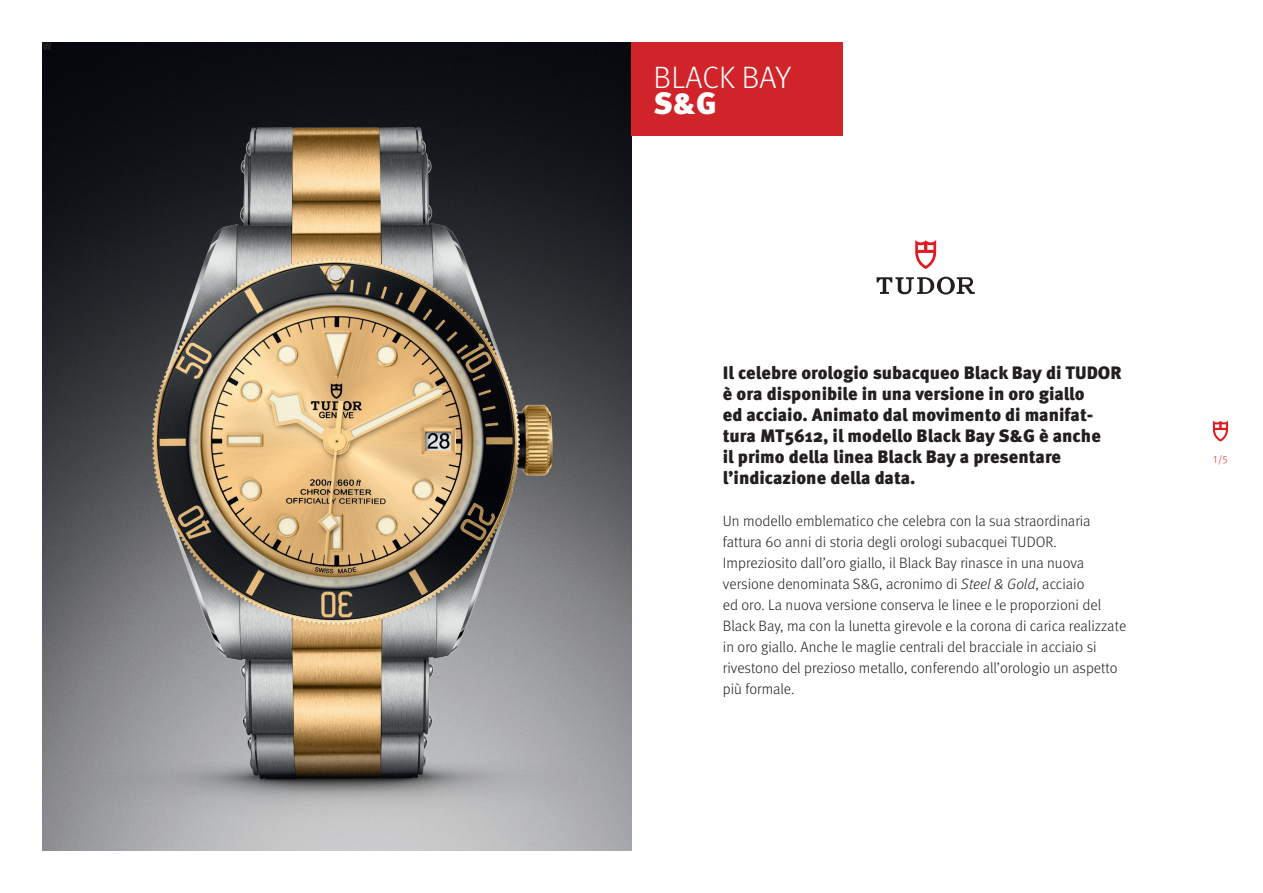
<style>
.page{position:relative;width:1263px;height:893px;background:#fff}
.page>*{position:absolute;margin:0;border:0;box-sizing:border-box;transform-origin:0 0}
.t1{font:300 31.05px "Meta Pro";color:#fff}
.t2{font:900 31.05px "Meta Pro";color:#fff}
.t3{font:900 18px/21px "Meta Pro";color:#231f20}
.t4{font:300 15px/21px "Meta Pro";color:#231f20}
.t5{font:300 10.5px "Meta Pro";color:#e21a21}
.t6{font:900 10.5px "Meta Pro";color:#231f20}
.s1{font-style:italic}
</style>
<div class="page">
<img style="left:43px;top:43px;width:588px;height:807px">
<div style="left:631px;top:43px;width:212px;height:93px;background:#d1232a"></div>
<svg style="left:1213px;top:421px;width:15px;height:21px"></svg>
<svg style="left:915px;top:240px;width:21px;height:29px"></svg>
<svg style="left:877px;top:277px;width:98px;height:18px"></svg>
<p class="t6" style="left:43px;top:38px;width:11px">W</p>
<h1 class="t1" style="left:654px;top:55px;width:139px">BLACK BAY</h1>
<h1 class="t2" style="left:654px;top:79px;width:65px">S&amp;G</h1>
<p class="t3" style="left:723px;top:361px;width:400px">Il celebre orologio subacqueo Black Bay di TUDOR è ora disponibile in una versione in oro giallo<br>ed acciaio. Animato dal movimento di manifat&shy;tura MT5612, il modello Black Bay S&amp;G è anche<br>il primo della linea Black Bay a presentare l’indicazione della data.</p>
<p class="t4" style="left:723px;top:509px;width:405px">Un modello emblematico che celebra con la sua straordinaria fattura 60 anni di storia degli orologi subacquei TUDOR.<br>Impreziosito dall’oro giallo, il Black Bay rinasce in una nuova versione denominata S&amp;G, acronimo di <span class="s1">Steel &amp; Gold</span>, acciaio<br>ed oro. La nuova versione conserva le linee e le proporzioni del Black Bay, ma con la lunetta girevole e la corona di carica realizzate in oro giallo. Anche le maglie centrali del bracciale in acciaio si rivestono del prezioso metallo, conferendo all’orologio un aspetto più formale.</p>
<p class="t5" style="left:1213px;top:451px;width:16px">1/5</p>
</div>
